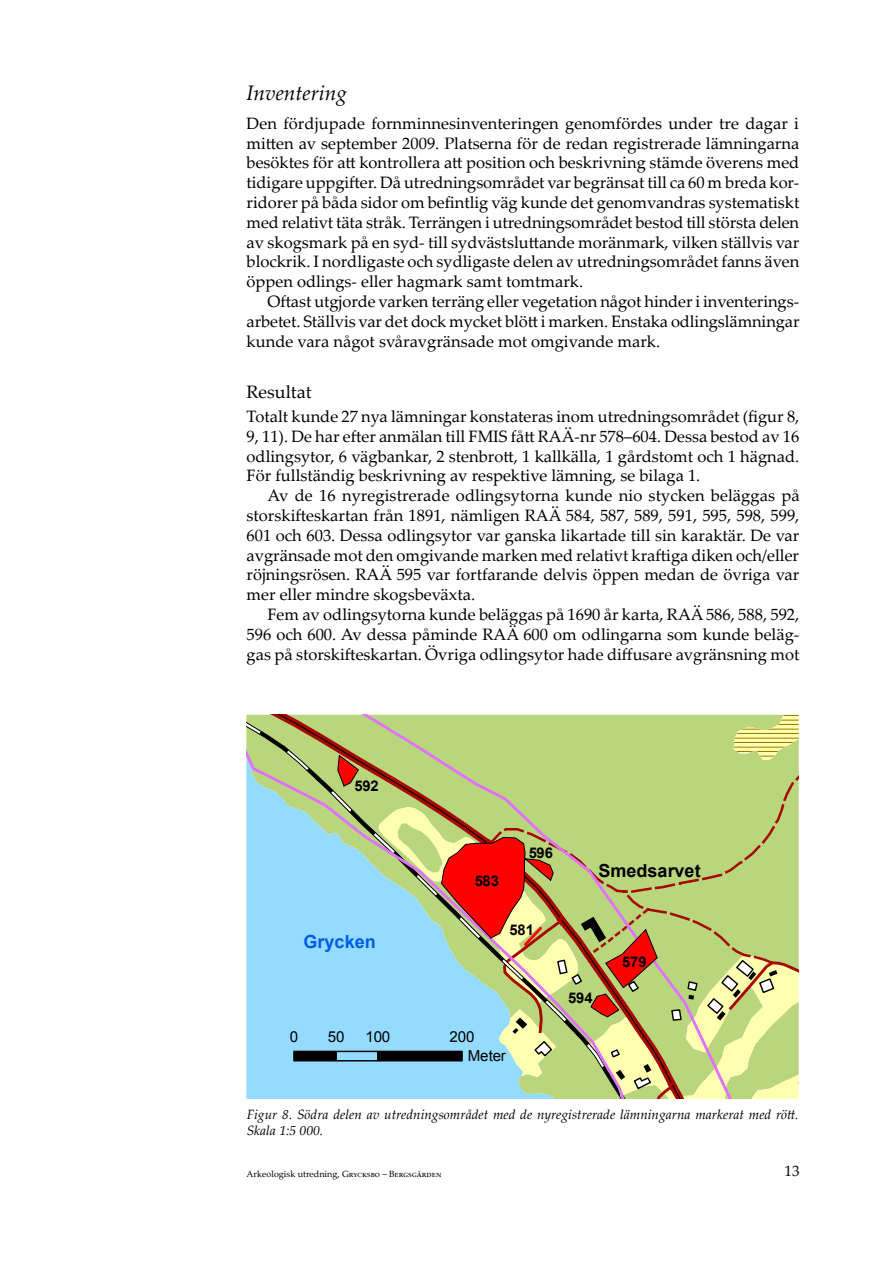
<style>
.page{position:relative;width:893px;height:1263px;background:#fff}
.page>*{position:absolute;margin:0;border:0;box-sizing:border-box;transform-origin:0 0}
.t1{font:italic 21px "Palatino Linotype";color:#000}
.t2{font:700 18px "Arial";letter-spacing:.005em;color:#000}
.t3{font:18px "Palatino Linotype";color:#000}
.t4{font:700 18px "Arial";letter-spacing:.005em;color:#005ce6}
.t5{font:16.5px/19.8px "Palatino Linotype";color:#000;text-align:justify}
.t6{font:15.15px/18.3px "Arial";letter-spacing:-.01em;color:#000}
.t7{font:15px "Palatino Linotype";color:#000}
.t8{font:700 14.7px "Arial";letter-spacing:-.005em;color:#000}
.t9{font:italic 13.5px/16.2px "Palatino Linotype";color:#000}
.t10{font:9px "Palatino Linotype";color:#000}
</style>
<div class="page">
<svg style="left:246px;top:715px;width:553px;height:384px;background:#b4c79c"></svg>
<div style="left:293px;top:1051px;width:44px;height:10px;background:#000"></div>
<div style="left:335px;top:1051px;width:44px;height:10px;border:1px solid #000"></div>
<div style="left:377px;top:1051px;width:86px;height:10px;background:#000"></div>
<p class="t1" style="left:247px;top:78px;width:102px">Inventering</p>
<p class="t5" style="left:247px;top:113px;width:554px">Den fördjupade fornminnesinventeringen genomfördes under tre dagar i mitten av september 2009. Platserna för de redan registrerade lämningarna besöktes för att kontrollera att position och beskrivning stämde överens med tidigare uppgifter. Då utredningsområdet var begränsat till ca 60 m breda kor&shy;ridorer på båda sidor om befintlig väg kunde det genomvandras systematiskt med relativt täta stråk. Terrängen i utredningsområdet bestod till största delen av skogsmark på en syd- till sydvästsluttande moränmark, vilken ställvis var blockrik. I nordligaste och sydligaste delen av utredningsområdet fanns även öppen odlings- eller hagmark samt tomtmark.</p>
<p class="t5" style="left:247px;top:291px;width:554px;text-indent:21px">Oftast utgjorde varken terräng eller vegetation något hinder i inventerings&shy;arbetet. Ställvis var det dock mycket blött i marken. Enstaka odlingslämningar kunde vara något svåravgränsade mot omgivande mark.</p>
<p class="t3" style="left:247px;top:379px;width:67px">Resultat</p>
<p class="t5" style="left:247px;top:406px;width:554px">Totalt kunde 27 nya lämningar konstateras inom utredningsområdet (figur 8, 9, 11). De har efter anmälan till FMIS fått RAÄ-nr 578–604. Dessa bestod av 16 odlingsytor, 6 vägbankar, 2 stenbrott, 1 kallkälla, 1 gårdstomt och 1 hägnad.<br>För fullständig beskrivning av respektive lämning, se bilaga 1.</p>
<p class="t5" style="left:247px;top:485px;width:554px;text-indent:21px">Av de 16 nyregistrerade odlingsytorna kunde nio stycken beläggas på storskifteskartan från 1891, nämligen RAÄ 584, 587, 589, 591, 595, 598, 599, 601 och 603. Dessa odlingsytor var ganska likartade till sin karaktär. De var avgränsade mot den omgivande marken med relativt kraftiga diken och/eller röjningsrösen. RAÄ 595 var fortfarande delvis öppen medan de övriga var mer eller mindre skogsbeväxta.</p>
<p class="t5" style="left:247px;top:604px;width:554px;text-indent:21px">Fem av odlingsytorna kunde beläggas på 1690 år karta, RAÄ 586, 588, 592, 596 och 600. Av dessa påminde RAÄ 600 om odlingarna som kunde beläg&shy;gas på storskifteskartan. Övriga odlingsytor hade diffusare avgränsning mot</p>
<p class="t8" style="left:354px;top:776px;width:26px">592</p>
<p class="t4" style="left:304px;top:930px;width:74px">Grycken</p>
<p class="t8" style="left:475px;top:871px;width:26px">583</p>
<p class="t8" style="left:529px;top:843px;width:26px">596</p>
<p class="t8" style="left:510px;top:920px;width:26px">581</p>
<p class="t6" style="left:290px;top:1028px;width:10px">0</p>
<p class="t6" style="left:328px;top:1028px;width:18px">50</p>
<p class="t6" style="left:365px;top:1028px;width:26px">100</p>
<p class="t6" style="left:468px;top:1028px;width:40px;text-indent:-18px">200<br>Meter</p>
<p class="t2" style="left:598px;top:859px;width:104px">Smedsarvet</p>
<p class="t8" style="left:568px;top:988px;width:26px">594</p>
<p class="t8" style="left:622px;top:952px;width:26px">579</p>
<p class="t9" style="left:247px;top:1105px;width:553px">Figur 8. Södra delen av utredningsområdet med de nyregistrerade lämningarna markerat med rött.<br>Skala 1:5 000.</p>
<p class="t10" style="left:247px;top:1167px;width:197px">Arkeologisk utredning, Grycksbo – Bergsgården</p>
<p class="t7" style="left:784px;top:1160px;width:16px">13</p>
</div>
